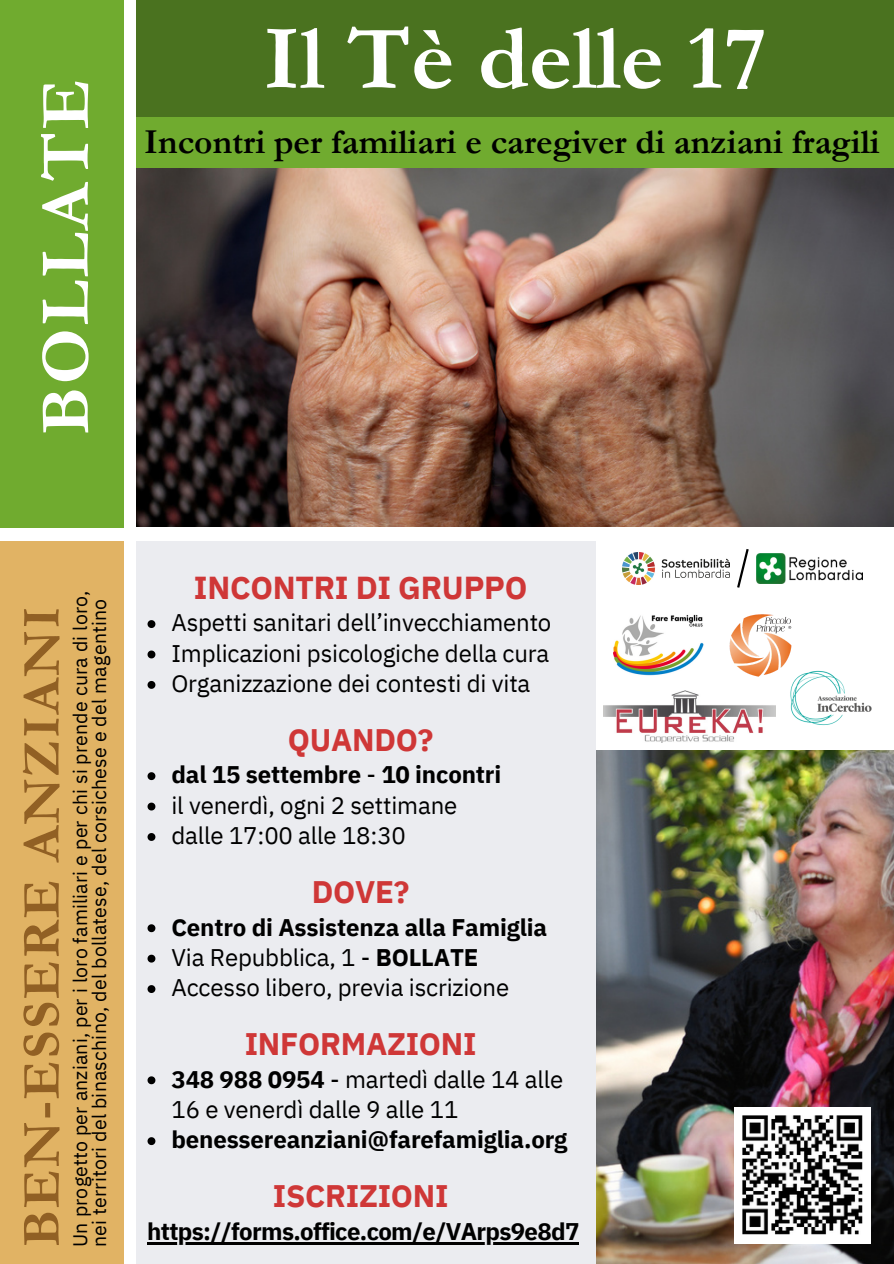
<style>
.page{position:relative;width:894px;height:1264px;background:#fff}
.page>*{position:absolute;margin:0;border:0;box-sizing:border-box;transform-origin:0 0}
.t1{font:700 92.55px "Garamond";color:#fff}
.t2{font:700 70.95px "Garamond";letter-spacing:.035em;color:#fff}
.t3{font:700 54.45px "Garamond";letter-spacing:.035em;color:#916024}
.t4{font:700 35.25px "Garamond";color:#000}
.t5{font:700 31.65px "IBM Plex Sans";letter-spacing:-.01em;color:#cf3737}
.t6{font:700 31.05px "IBM Plex Sans";letter-spacing:-.01em;color:#cf3737}
.t7{font:24px/30.5px "IBM Plex Sans";letter-spacing:-.01em;color:#000}
.t8{font:700 24px "IBM Plex Sans";letter-spacing:-.01em;color:#000}
.t9{font:700 24px "IBM Plex Sans";letter-spacing:-.03em;color:#000}
.t10{font:19.5px "IBM Plex Sans";letter-spacing:.01em;color:#000}
.s1{font-weight:400}
.s2{font-weight:700}
</style>
<div class="page">
<div style="left:136px;top:0;width:757px;height:119px;background:#4a721f"></div>
<div style="left:0;top:540px;width:123px;height:723px;background:#e1b364"></div>
<img style="left:595px;top:750px;width:298px;height:513px">
<div style="left:136px;top:540px;width:459px;height:723px;background:#ebecf0"></div>
<div style="left:136px;top:117px;width:757px;height:58px;background:#70ab2f"></div>
<img style="left:603px;top:690px;width:172px;height:52px">
<img style="left:729px;top:614px;width:63px;height:63px">
<img style="left:613px;top:614px;width:91px;height:62px">
<img style="left:788px;top:669px;width:84px;height:57px">
<img style="left:756px;top:554px;width:106px;height:29px">
<svg style="left:737px;top:549px;width:12px;height:39px"></svg>
<img style="left:622px;top:552px;width:107px;height:32px">
<img style="left:136px;top:168px;width:757px;height:358px">
<div style="left:734px;top:1106px;width:136px;height:137px;background:#fff"></div>
<div style="left:0;top:0;width:123px;height:527px;background:#70ab2f"></div>
<img style="left:742px;top:1115px;width:120px;height:119px">
<svg style="left:147px;top:620px;width:8px;height:8px"></svg>
<svg style="left:147px;top:650px;width:8px;height:8px"></svg>
<svg style="left:147px;top:681px;width:8px;height:8px"></svg>
<svg style="left:147px;top:772px;width:8px;height:8px"></svg>
<svg style="left:147px;top:802px;width:8px;height:8px"></svg>
<svg style="left:147px;top:833px;width:8px;height:8px"></svg>
<svg style="left:147px;top:924px;width:8px;height:8px"></svg>
<svg style="left:147px;top:954px;width:8px;height:8px"></svg>
<svg style="left:147px;top:985px;width:8px;height:8px"></svg>
<svg style="left:147px;top:1076px;width:8px;height:8px"></svg>
<svg style="left:147px;top:1137px;width:8px;height:8px"></svg>
<hr style="left:147px;top:1241px;width:431px;height:3px;background:#000">
<p class="t2" style="left:27px;top:435px;width:357px;rotate:-90deg">BOLLATE</p>
<p class="t1" style="left:263px;top:8px;width:505px">Il Tè delle 17</p>
<p class="t4" style="left:144px;top:123px;width:736px">Incontri per familiari e caregiver di anziani fragili</p>
<p class="t3" style="left:12px;top:1246px;width:641px;rotate:-90deg">BEN-ESSERE ANZIANI</p>
<p class="t10" style="left:67px;top:1246px;width:658px;rotate:-90deg">Un progetto per anziani, per i loro familiari e per chi si prende cura di loro,</p>
<p class="t10" style="left:86px;top:1246px;width:649px;rotate:-90deg">nei territori del binaschino, del bollatese, del corsichese e del magentino</p>
<p class="t5" style="left:194px;top:566px;width:335px">INCONTRI DI GRUPPO</p>
<p class="t7" style="left:171px;top:607px;width:381px">Aspetti sanitari dell’invecchiamento</p>
<p class="t7" style="left:171px;top:637px;width:379px">Implicazioni psicologiche della cura</p>
<p class="t7" style="left:171px;top:668px;width:360px">Organizzazione dei contesti di vita</p>
<p class="t6" style="left:288px;top:719px;width:147px">QUANDO?</p>
<p class="t8" style="left:171px;top:758px;width:331px">dal 15 settembre <span class="s1">-</span> 10 incontri</p>
<p class="t7" style="left:171px;top:789px;width:287px">il venerdì, ogni 2 settimane</p>
<p class="t7" style="left:171px;top:820px;width:236px">dalle 17:00 alle 18:30</p>
<p class="t6" style="left:312px;top:871px;width:99px">DOVE?</p>
<p class="t8" style="left:171px;top:910px;width:377px">Centro di Assistenza alla Famiglia</p>
<p class="t7" style="left:171px;top:941px;width:308px">Via Repubblica, 1 - <span class="s2">BOLLATE</span></p>
<p class="t7" style="left:171px;top:972px;width:339px">Accesso libero, previa iscrizione</p>
<p class="t6" style="left:245px;top:1023px;width:233px">INFORMAZIONI</p>
<p class="t7" style="left:171px;top:1063px;width:393px"><span class="s2">348 988 0954</span> - martedì dalle 14 alle<br>16 e venerdì dalle 9 alle 11</p>
<p class="t8" style="left:171px;top:1123px;width:397px">benessereanziani@farefamiglia.org</p>
<p class="t6" style="left:273px;top:1175px;width:177px">ISCRIZIONI</p>
<p class="t9" style="left:147px;top:1214px;width:434px">https://forms.office.com/e/VArps9e8d7</p>
</div>
